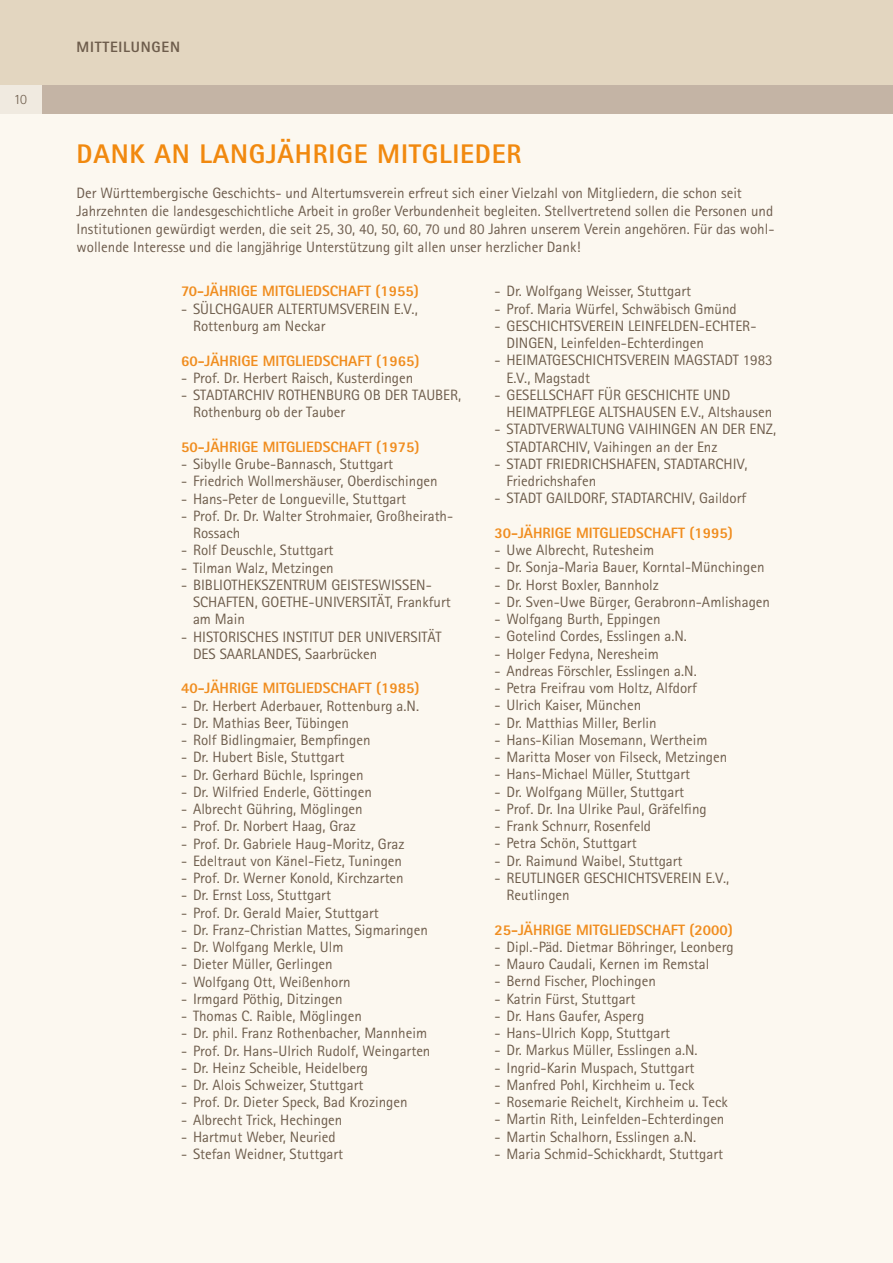
<style>
.page{position:relative;width:893px;height:1263px;background:#fff}
.page>*{position:absolute;margin:0;border:0;box-sizing:border-box;transform-origin:0 0}
.t1{font:800 27px "Rotis Sans Serif Pro";letter-spacing:.03em;color:#f1890f}
.t2{font:15px/17.2px "Rotis Sans Serif Pro";color:#6e5d4c}
.t3{font:15px/18px "Rotis Sans Serif Pro";color:#6e5d4e}
.t4{font:800 15px "Rotis Sans Serif Pro";color:#f08d1f}
.t5{font:800 15px "Rotis Sans Serif Pro";letter-spacing:.05em;color:#6e5d4c}
.t6{font:300 14.25px "Rotis Sans Serif Pro";color:#6e5d4c}
</style>
<div class="page">
<div style="left:0;top:108px;width:893px;height:1155px;background:#fcf8f0"></div>
<div style="left:0;top:0;width:893px;height:108px;background:#e3d6c0"></div>
<div style="left:0;top:85px;width:893px;height:29px;background:#c4b4a5"></div>
<div style="left:0;top:85px;width:41px;height:29px;background:#f0eae0"></div>
<p class="t6" style="left:14px;top:91px;width:15px">10</p>
<p class="t5" style="left:77px;top:37px;width:105px">MITTEILUNGEN</p>
<h1 class="t1" style="left:77px;top:137px;width:447px">DANK AN LANGJÄHRIGE MITGLIEDER</h1>
<p class="t3" style="left:77px;top:184px;width:699px">Der Württembergische Geschichts- und Altertumsverein erfreut sich einer Vielzahl von Mitgliedern, die schon seit Jahrzehnten die landesgeschichtliche Arbeit in großer Verbundenheit begleiten. Stellvertretend sollen die Personen und Institutionen gewürdigt werden, die seit 25, 30, 40, 50, 60, 70 und 80 Jahren unserem Verein angehören. Für das wohl&shy;wollende Interesse und die langjährige Unterstützung gilt allen unser herzlicher Dank!</p>
<p class="t4" style="left:181px;top:282px;width:239px">70-JÄHRIGE MITGLIEDSCHAFT (1955)</p>
<p class="t2" style="left:193px;top:300px;width:226px;text-indent:-12px">- SÜLCHGAUER ALTERTUMSVEREIN E.V.,<br>Rottenburg am Neckar</p>
<p class="t4" style="left:181px;top:351px;width:240px">60-JÄHRIGE MITGLIEDSCHAFT (1965)</p>
<p class="t2" style="left:181px;top:369px;width:234px">- Prof. Dr. Herbert Raisch, Kusterdingen</p>
<p class="t2" style="left:193px;top:386px;width:270px;text-indent:-12px">- STADTARCHIV ROTHENBURG OB DER TAUBER,<br>Rothenburg ob der Tauber</p>
<p class="t4" style="left:181px;top:437px;width:240px">50-JÄHRIGE MITGLIEDSCHAFT (1975)</p>
<p class="t2" style="left:181px;top:455px;width:214px">- Sibylle Grube-Bannasch, Stuttgart</p>
<p class="t2" style="left:181px;top:473px;width:258px">- Friedrich Wollmershäuser, Oberdischingen</p>
<p class="t2" style="left:181px;top:490px;width:227px">- Hans-Peter de Longueville, Stuttgart</p>
<p class="t2" style="left:193px;top:507px;width:262px;text-indent:-12px">- Prof. Dr. Dr. Walter Strohmaier, Großheirath-<br>Rossach</p>
<p class="t2" style="left:181px;top:542px;width:154px">- Rolf Deuschle, Stuttgart</p>
<p class="t2" style="left:181px;top:559px;width:154px">- Tilman Walz, Metzingen</p>
<p class="t2" style="left:193px;top:576px;width:259px;text-indent:-12px">- BIBLIOTHEKSZENTRUM GEISTESWISSEN-<br>SCHAFTEN, GOETHE-UNIVERSITÄT, Frankfurt am Main</p>
<p class="t2" style="left:193px;top:628px;width:250px;text-indent:-12px">- HISTORISCHES INSTITUT DER UNIVERSITÄT<br>DES SAARLANDES, Saarbrücken</p>
<p class="t4" style="left:181px;top:679px;width:240px">40-JÄHRIGE MITGLIEDSCHAFT (1985)</p>
<p class="t2" style="left:181px;top:697px;width:240px">- Dr. Herbert Aderbauer, Rottenburg a.N.</p>
<p class="t2" style="left:181px;top:714px;width:170px">- Dr. Mathias Beer, Tübingen</p>
<p class="t2" style="left:181px;top:731px;width:191px">- Rolf Bidlingmaier, Bempfingen</p>
<p class="t2" style="left:181px;top:749px;width:165px">- Dr. Hubert Bisle, Stuttgart</p>
<p class="t2" style="left:181px;top:766px;width:184px">- Dr. Gerhard Büchle, Ispringen</p>
<p class="t2" style="left:181px;top:783px;width:192px">- Dr. Wilfried Enderle, Göttingen</p>
<p class="t2" style="left:181px;top:800px;width:183px">- Albrecht Gühring, Möglingen</p>
<p class="t2" style="left:181px;top:818px;width:177px">- Prof. Dr. Norbert Haag, Graz</p>
<p class="t2" style="left:181px;top:835px;width:225px">- Prof. Dr. Gabriele Haug-Moritz, Graz</p>
<p class="t2" style="left:181px;top:852px;width:223px">- Edeltraut von Känel-Fietz, Tuningen</p>
<p class="t2" style="left:181px;top:869px;width:224px">- Prof. Dr. Werner Konold, Kirchzarten</p>
<p class="t2" style="left:181px;top:887px;width:151px">- Dr. Ernst Loss, Stuttgart</p>
<p class="t2" style="left:181px;top:904px;width:199px">- Prof. Dr. Gerald Maier, Stuttgart</p>
<p class="t2" style="left:181px;top:921px;width:248px">- Dr. Franz-Christian Mattes, Sigmaringen</p>
<p class="t2" style="left:181px;top:938px;width:164px">- Dr. Wolfgang Merkle, Ulm</p>
<p class="t2" style="left:181px;top:956px;width:153px">- Dieter Müller, Gerlingen</p>
<p class="t2" style="left:181px;top:973px;width:171px">- Wolfgang Ott, Weißenhorn</p>
<p class="t2" style="left:181px;top:990px;width:163px">- Irmgard Pöthig, Ditzingen</p>
<p class="t2" style="left:181px;top:1007px;width:182px">- Thomas C. Raible, Möglingen</p>
<p class="t2" style="left:181px;top:1025px;width:248px">- Dr. phil. Franz Rothenbacher, Mannheim</p>
<p class="t2" style="left:181px;top:1042px;width:251px">- Prof. Dr. Hans-Ulrich Rudolf, Weingarten</p>
<p class="t2" style="left:181px;top:1059px;width:188px">- Dr. Heinz Scheible, Heidelberg</p>
<p class="t2" style="left:181px;top:1076px;width:184px">- Dr. Alois Schweizer, Stuttgart</p>
<p class="t2" style="left:181px;top:1094px;width:228px">- Prof. Dr. Dieter Speck, Bad Krozingen</p>
<p class="t2" style="left:181px;top:1111px;width:163px">- Albrecht Trick, Hechingen</p>
<p class="t2" style="left:181px;top:1128px;width:156px">- Hartmut Weber, Neuried</p>
<p class="t2" style="left:181px;top:1145px;width:164px">- Stefan Weidner, Stuttgart</p>
<p class="t2" style="left:494px;top:283px;width:198px">- Dr. Wolfgang Weisser, Stuttgart</p>
<p class="t2" style="left:494px;top:300px;width:244px">- Prof. Maria Würfel, Schwäbisch Gmünd</p>
<p class="t2" style="left:506px;top:317px;width:251px;text-indent:-12px">- GESCHICHTSVEREIN LEINFELDEN-ECHTER-<br>DINGEN, Leinfelden-Echterdingen</p>
<p class="t2" style="left:506px;top:352px;width:268px;text-indent:-12px">- HEIMATGESCHICHTSVEREIN MAGSTADT 1983<br>E.V., Magstadt</p>
<p class="t2" style="left:506px;top:386px;width:267px;text-indent:-12px">- GESELLSCHAFT FÜR GESCHICHTE UND<br>HEIMATPFLEGE ALTSHAUSEN E.V., Altshausen</p>
<p class="t2" style="left:506px;top:421px;width:271px;text-indent:-12px">- STADTVERWALTUNG VAIHINGEN AN DER ENZ,<br>STADTARCHIV, Vaihingen an der Enz</p>
<p class="t2" style="left:506px;top:455px;width:243px;text-indent:-12px">- STADT FRIEDRICHSHAFEN, STADTARCHIV,<br>Friedrichshafen</p>
<p class="t2" style="left:494px;top:490px;width:253px">- STADT GAILDORF, STADTARCHIV, Gaildorf</p>
<p class="t4" style="left:494px;top:523px;width:240px">30-JÄHRIGE MITGLIEDSCHAFT (1995)</p>
<p class="t2" style="left:494px;top:542px;width:161px">- Uwe Albrecht, Rutesheim</p>
<p class="t2" style="left:494px;top:559px;width:271px">- Dr. Sonja-Maria Bauer, Korntal-Münchingen</p>
<p class="t2" style="left:494px;top:576px;width:166px">- Dr. Horst Boxler, Bannholz</p>
<p class="t2" style="left:494px;top:593px;width:277px">- Dr. Sven-Uwe Bürger, Gerabronn-Amlishagen</p>
<p class="t2" style="left:494px;top:611px;width:168px">- Wolfgang Burth, Eppingen</p>
<p class="t2" style="left:494px;top:628px;width:194px">- Gotelind Cordes, Esslingen a.N.</p>
<p class="t2" style="left:494px;top:645px;width:166px">- Holger Fedyna, Neresheim</p>
<p class="t2" style="left:494px;top:662px;width:204px">- Andreas Förschler, Esslingen a.N.</p>
<p class="t2" style="left:494px;top:680px;width:204px">- Petra Freifrau vom Holtz, Alfdorf</p>
<p class="t2" style="left:494px;top:697px;width:148px">- Ulrich Kaiser, München</p>
<p class="t2" style="left:494px;top:714px;width:164px">- Dr. Matthias Miller, Berlin</p>
<p class="t2" style="left:494px;top:731px;width:215px">- Hans-Kilian Mosemann, Wertheim</p>
<p class="t2" style="left:494px;top:749px;width:234px">- Maritta Moser von Filseck, Metzingen</p>
<p class="t2" style="left:494px;top:766px;width:197px">- Hans-Michael Müller, Stuttgart</p>
<p class="t2" style="left:494px;top:783px;width:191px">- Dr. Wolfgang Müller, Stuttgart</p>
<p class="t2" style="left:494px;top:800px;width:214px">- Prof. Dr. Ina Ulrike Paul, Gräfelfing</p>
<p class="t2" style="left:494px;top:818px;width:158px">- Frank Schnurr, Rosenfeld</p>
<p class="t2" style="left:494px;top:835px;width:144px">- Petra Schön, Stuttgart</p>
<p class="t2" style="left:494px;top:852px;width:190px">- Dr. Raimund Waibel, Stuttgart</p>
<p class="t2" style="left:506px;top:869px;width:224px;text-indent:-12px">- REUTLINGER GESCHICHTSVEREIN E.V.,<br>Reutlingen</p>
<p class="t4" style="left:494px;top:920px;width:240px">25-JÄHRIGE MITGLIEDSCHAFT (2000)</p>
<p class="t2" style="left:494px;top:938px;width:241px">- Dipl.-Päd. Dietmar Böhringer, Leonberg</p>
<p class="t2" style="left:494px;top:956px;width:217px">- Mauro Caudali, Kernen im Remstal</p>
<p class="t2" style="left:494px;top:973px;width:163px">- Bernd Fischer, Plochingen</p>
<p class="t2" style="left:494px;top:990px;width:142px">- Katrin Fürst, Stuttgart</p>
<p class="t2" style="left:494px;top:1007px;width:151px">- Dr. Hans Gaufer, Asperg</p>
<p class="t2" style="left:494px;top:1025px;width:177px">- Hans-Ulrich Kopp, Stuttgart</p>
<p class="t2" style="left:494px;top:1042px;width:205px">- Dr. Markus Müller, Esslingen a.N.</p>
<p class="t2" style="left:494px;top:1059px;width:201px">- Ingrid-Karin Muspach, Stuttgart</p>
<p class="t2" style="left:494px;top:1076px;width:202px">- Manfred Pohl, Kirchheim u. Teck</p>
<p class="t2" style="left:494px;top:1094px;width:235px">- Rosemarie Reichelt, Kirchheim u. Teck</p>
<p class="t2" style="left:494px;top:1111px;width:231px">- Martin Rith, Leinfelden-Echterdingen</p>
<p class="t2" style="left:494px;top:1128px;width:203px">- Martin Schalhorn, Esslingen a.N.</p>
<p class="t2" style="left:494px;top:1145px;width:230px">- Maria Schmid-Schickhardt, Stuttgart</p>
</div>
